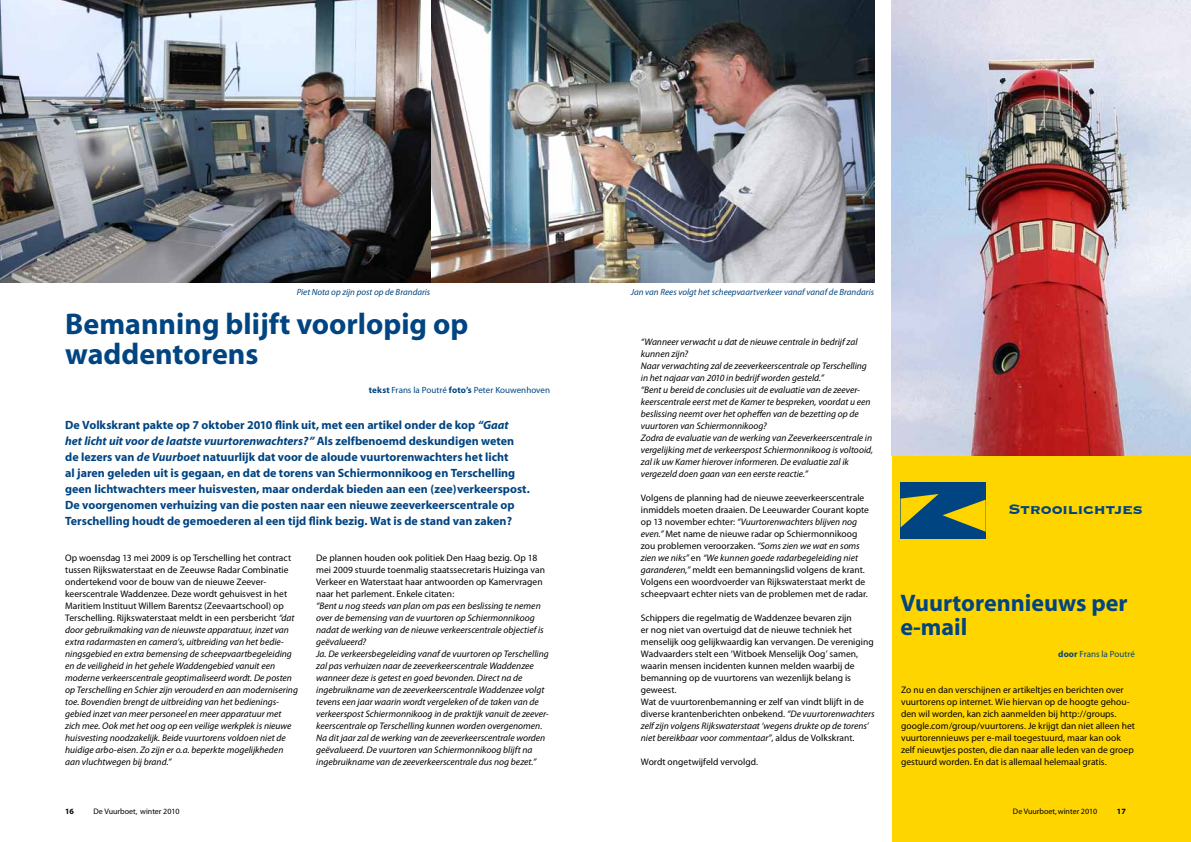
<style>
.page{position:relative;width:1191px;height:842px;background:#fff}
.page>*{position:absolute;margin:0;border:0;box-sizing:border-box;transform-origin:0 0}
.t1{font:700 30px/30px "Myriad";color:#004481}
.t2{font:700 24px/24px "Myriad";color:#004481}
.t3{font:18px "Copperplate Thirty Three BC";letter-spacing:-.015em;color:#004481}
.t4{font:700 12px/16px "Myriad";color:#004481}
.t5{font:italic 9.5px/12px "Myriad Pro";color:#000}
.t6{font:9.5px/12px "Myriad";letter-spacing:.005em;color:#000}
.t7{font:italic 9px "Myriad Pro";letter-spacing:.005em;color:#004481}
.t8{font:9px "Myriad";color:#004481}
.t9{font:8px "Myriad";color:#000}
.t10{font:700 8px "Myriad";color:#000}
.s1{font-weight:700}
.s2{font-style:italic}
.s3{font-family:"Myriad Pro";font-style:italic}
.s4{font-family:"Myriad";font-style:normal}
</style>
<div class="page">
<div style="left:891px;top:456px;width:300px;height:386px;background:#ffd500"></div>
<div style="left:900px;top:482px;width:85px;height:57px;background:#004481"></div>
<svg style="left:900px;top:494px;width:85px;height:38px"></svg>
<img style="left:0;top:0;width:874px;height:282px">
<img style="left:891px;top:0;width:300px;height:456px">
<p class="t7" style="left:297px;top:287px;width:135px">Piet Nota op zijn post op de Brandaris</p>
<p class="t7" style="left:631px;top:287px;width:245px">Jan van Rees volgt het scheepvaartverkeer vanaf vanaf de Brandaris</p>
<h1 class="t1" style="left:65px;top:310px;width:405px">Bemanning blijft voorlopig op waddentorens</h1>
<p class="t8" style="left:369px;top:385px;width:183px"><span class="s1">tekst</span> Frans la Poutré <span class="s1">foto’s</span> Peter Kouwenhoven</p>
<p class="t4" style="left:65px;top:417px;width:466px">De Volkskrant pakte op 7 oktober 2010 flink uit, met een artikel onder de kop <span class="s2">“Gaat<br>het licht uit voor de laatste vuurtorenwachters?”</span> Als zelfbenoemd deskundigen weten de lezers van <span class="s2">de Vuurboet</span> natuurlijk dat voor de aloude vuurtorenwachters het licht<br>al jaren geleden uit is gegaan, en dat de torens van Schiermonnikoog en Terschelling geen lichtwachters meer huisvesten, maar onderdak bieden aan een (zee)verkeerspost.<br>De voorgenomen verhuizing van die posten naar een nieuwe zeeverkeerscentrale op Terschelling houdt de gemoederen al een tijd flink bezig. Wat is de stand van zaken?</p>
<p class="t6" style="left:65px;top:552px;width:231px">Op woensdag 13 mei 2009 is op Terschelling het contract tussen Rijkswaterstaat en de Zeeuwse Radar Combinatie ondertekend voor de bouw van de nieuwe Zeever&shy;keerscentrale Waddenzee. Deze wordt gehuisvest in het Maritiem Instituut Willem Barentsz (Zeevaartschool) op Terschelling. Rijkswaterstaat meldt in een persbericht <span class="s3">“dat</span></p>
<p class="t5" style="left:65px;top:624px;width:234px">door gebruikmaking van de nieuwste apparatuur, inzet van extra radarmasten en camera’s, uitbreiding van het bedie&shy;ningsgebied en extra bemensing de scheepvaartbegeleiding en de veiligheid in het gehele Waddengebied vanuit een moderne verkeerscentrale geoptimaliseerd wordt. De posten op Terschelling en Schier zijn verouderd en aan modernisering toe. Bovendien brengt de uitbreiding van het bedienings&shy;gebied inzet van meer personeel en meer apparatuur met zich mee. Ook met het oog op een veilige werkplek is nieuwe huisvesting noodzakelijk. Beide vuurtorens voldoen niet de huidige arbo-eisen. Zo zijn er o.a. beperkte mogelijkheden aan vluchtwegen bij brand.”</p>
<p class="t10" style="left:65px;top:807px;width:10px">16</p>
<p class="t9" style="left:94px;top:807px;width:88px">De Vuurboet, winter 2010</p>
<p class="t6" style="left:316px;top:552px;width:230px">De plannen houden ook politiek Den Haag bezig. Op 18 mei 2009 stuurde toenmalig staatssecretaris Huizinga van Verkeer en Waterstaat haar antwoorden op Kamervragen naar het parlement. Enkele citaten:</p>
<p class="t5" style="left:316px;top:600px;width:234px">“Bent u nog steeds van plan om pas een beslissing te nemen over de bemensing van de vuurtoren op Schiermonnikoog nadat de werking van de nieuwe verkeerscentrale objectief is geëvalueerd?<br>Ja. De verkeersbegeleiding vanaf de vuurtoren op Terschelling zal pas verhuizen naar de zeeverkeerscentrale Waddenzee wanneer deze is getest en goed bevonden. Direct na de ingebruikname van de zeeverkeerscentrale Waddenzee volgt tevens een jaar waarin wordt vergeleken of de taken van de verkeerspost Schiermonnikoog in de praktijk vanuit de zeever&shy;keerscentrale op Terschelling kunnen worden overgenomen.<br>Na dit jaar zal de werking van de zeeverkeerscentrale worden geëvalueerd. De vuurtoren van Schiermonnikoog blijft na ingebruikname van de zeeverkeerscentrale dus nog bezet.”</p>
<p class="t5" style="left:641px;top:336px;width:234px">“Wanneer verwacht u dat de nieuwe centrale in bedrijf zal kunnen zijn?<br>Naar verwachting zal de zeeverkeerscentrale op Terschelling in het najaar van 2010 in bedrijf worden gesteld.”<br>“Bent u bereid de conclusies uit de evaluatie van de zeever&shy;keerscentrale eerst met de Kamer te bespreken, voordat u een beslissing neemt over het opheffen van de bezetting op de vuurtoren van Schiermonnikoog?<br>Zodra de evaluatie van de werking van Zeeverkeerscentrale in vergelijking met de verkeerspost Schiermonnikoog is voltooid, zal ik uw Kamer hierover informeren. De evaluatie zal ik vergezeld doen gaan van een eerste reactie.”</p>
<p class="t6" style="left:641px;top:492px;width:229px">Volgens de planning had de nieuwe zeeverkeerscentrale inmiddels moeten draaien. De Leeuwarder Courant kopte</p>
<p class="t5" style="left:641px;top:516px;width:218px"><span class="s4">op 13 november echter:</span> “Vuurtorenwachters blijven nog</p>
<p class="t6" style="left:641px;top:528px;width:220px"><span class="s3">even.”</span> Met name de nieuwe radar op Schiermonnikoog zou problemen veroorzaken. <span class="s3">“Soms zien we wat en soms</span></p>
<p class="t5" style="left:641px;top:552px;width:219px">zien we niks” <span class="s4">en</span> “We kunnen goede radarbegeleiding niet</p>
<p class="t6" style="left:641px;top:564px;width:228px"><span class="s3">garanderen,”</span> meldt een bemanningslid volgens de krant.<br>Volgens een woordvoerder van Rijkswaterstaat merkt de scheepvaart echter niets van de problemen met de radar.</p>
<p class="t6" style="left:641px;top:612px;width:235px">Schippers die regelmatig de Waddenzee bevaren zijn<br>er nog niet van overtuigd dat de nieuwe techniek het menselijk oog gelijkwaardig kan vervangen. De vereniging Wadvaarders stelt een ‘Witboek Menselijk Oog’ samen, waarin mensen incidenten kunnen melden waarbij de bemanning op de vuurtorens van wezenlijk belang is geweest.<br>Wat de vuurtorenbemanning er zelf van vindt blijft in de diverse krantenberichten onbekend. <span class="s3">“De vuurtorenwachters</span></p>
<p class="t5" style="left:641px;top:720px;width:229px">zelf zijn volgens Rijkswaterstaat ‘wegens drukte op de torens’ niet bereikbaar voor commentaar”<span class="s4">, aldus de Volkskrant.</span></p>
<p class="t6" style="left:641px;top:756px;width:119px">Wordt ongetwijfeld vervolgd.</p>
<h3 class="t3" style="left:1008px;top:501px;width:136px">Strooilichtjes</h3>
<h2 class="t2" style="left:900px;top:591px;width:229px">Vuurtorennieuws per e-mail</h2>
<p class="t8" style="left:1058px;top:649px;width:78px"><span class="s1">door</span> Frans la Poutré</p>
<p class="t6" style="left:901px;top:684px;width:235px">Zo nu en dan verschijnen er artikeltjes en berichten over vuurtorens op internet. Wie hiervan op de hoogte gehou&shy;den wil worden, kan zich aanmelden bij http://groups. google.com/group/vuurtorens. Je krijgt dan niet alleen het vuurtorennieuws per e-mail toegestuurd, maar kan ook zelf nieuwtjes posten, die dan naar alle leden van de groep gestuurd worden. En dat is allemaal helemaal gratis.</p>
<p class="t9" style="left:1013px;top:807px;width:86px">De Vuurboet, winter 2010</p>
<p class="t10" style="left:1116px;top:807px;width:10px">17</p>
</div>
